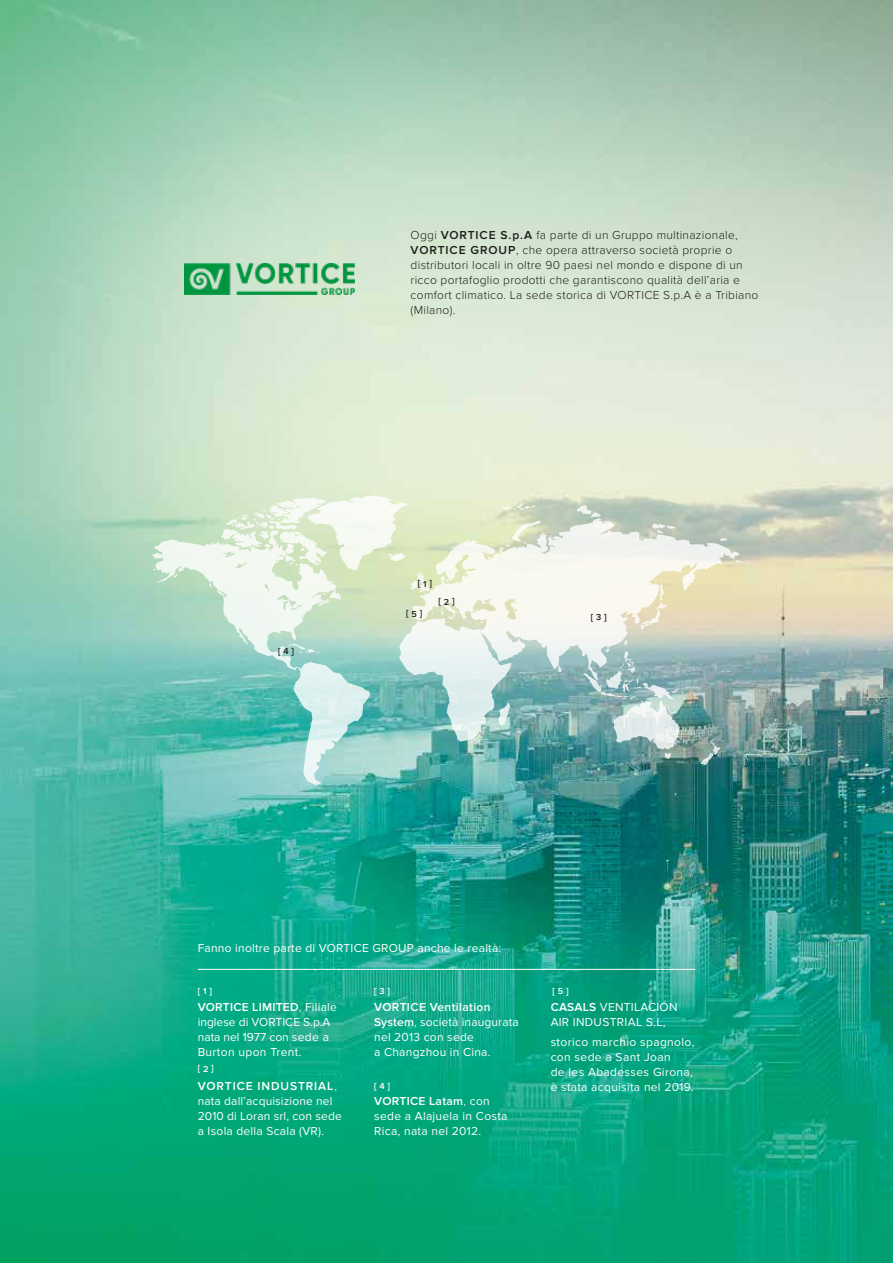
<style>
.page{position:relative;width:893px;height:1263px;background:#fff}
.page>*{position:absolute;margin:0;border:0;box-sizing:border-box;transform-origin:0 0}
.t1{font:12px/15px "Proxima Nova";letter-spacing:.02em;color:#fff}
.t2{font:300 12px/15px "Proxima Nova";letter-spacing:.025em;color:#1d1d1b}
.t3{font:12px/15px "Proxima Nova";color:#fff}
.t4{font:700 9px "Proxima Nova";color:#1d1d1b}
.t5{font:700 9px "Proxima Nova";color:#fff}
.s1{font-weight:600}
.s2{font-weight:300}
</style>
<div class="page">
<img style="left:0;top:0;width:893px;height:1263px">
<img style="left:152px;top:496px;width:589px;height:289px">
<hr style="left:198px;top:969px;width:497px;height:1px;background:#fff">
<img style="left:184px;top:264px;width:170px;height:30px">
<p class="t2" style="left:411px;top:228px;width:349px">Oggi <span class="s1">VORTICE S.p.A</span> fa parte di un Gruppo multinazionale, <span class="s1">VORTICE GROUP</span>, che opera attraverso società proprie o distributori locali in oltre 90 paesi nel mondo e dispone di un ricco portafoglio prodotti che garantiscono qualità dell’aria e comfort climatico. La sede storica di VORTICE S.p.A è a Tribiano (Milano).</p>
<p class="t4" style="left:418px;top:578px;width:16px">[<span class="s1">1</span>]</p>
<p class="t4" style="left:278px;top:645px;width:17px">[<span class="s1">4</span>]</p>
<p class="t4" style="left:406px;top:608px;width:18px">[<span class="s1">5</span>]</p>
<p class="t4" style="left:438px;top:596px;width:18px">[<span class="s1">2</span>]</p>
<p class="t4" style="left:591px;top:612px;width:17px">[<span class="s1">3</span>]</p>
<p class="t1" style="left:198px;top:941px;width:305px">Fanno inoltre parte di VORTICE GROUP anche le realtà:</p>
<p class="t5" style="left:198px;top:986px;width:16px">[<span class="s1">1</span>]</p>
<p class="t3" style="left:198px;top:1000px;width:141px"><span class="s1">VORTICE LIMITED</span><span class="s2">,</span> Filiale inglese di VORTICE S.p.A nata nel 1977 con sede a<br>Burton upon Trent.</p>
<p class="t1" style="left:198px;top:1079px;width:146px"><span class="s1">VORTICE INDUSTRIAL</span><span class="s2">, </span>nata dall’acquisizione nel<br>2010 di Loran srl, con sede a Isola della Scala (VR).</p>
<p class="t5" style="left:198px;top:1063px;width:18px">[<span class="s1">2</span>]</p>
<p class="t5" style="left:374px;top:986px;width:17px">[<span class="s1">3</span>]</p>
<p class="t1" style="left:374px;top:1000px;width:146px"><span class="s1">VORTICE Ventilation<br>System</span><span class="s2">,</span> società inaugurata nel 2013 con sede<br>a Changzhou in Cina.</p>
<p class="t1" style="left:374px;top:1094px;width:135px"><span class="s1">VORTICE Latam</span><span class="s2">,</span> con sede a Alajuela in Costa<br>Rica, nata nel 2012.</p>
<p class="t5" style="left:374px;top:1081px;width:17px">[<span class="s1">4</span>]</p>
<p class="t5" style="left:552px;top:986px;width:18px">[<span class="s1">5</span>]</p>
<p class="t1" style="left:551px;top:1000px;width:128px"><span class="s1">CASALS</span> VENTILACIÓN<br>AIR INDUSTRIAL S.L,</p>
<p class="t1" style="left:551px;top:1034px;width:145px">storico marchio spagnolo, con sede a Sant Joan<br>de les Abadesses Girona, è stata acquisita nel 2019.</p>
</div>
